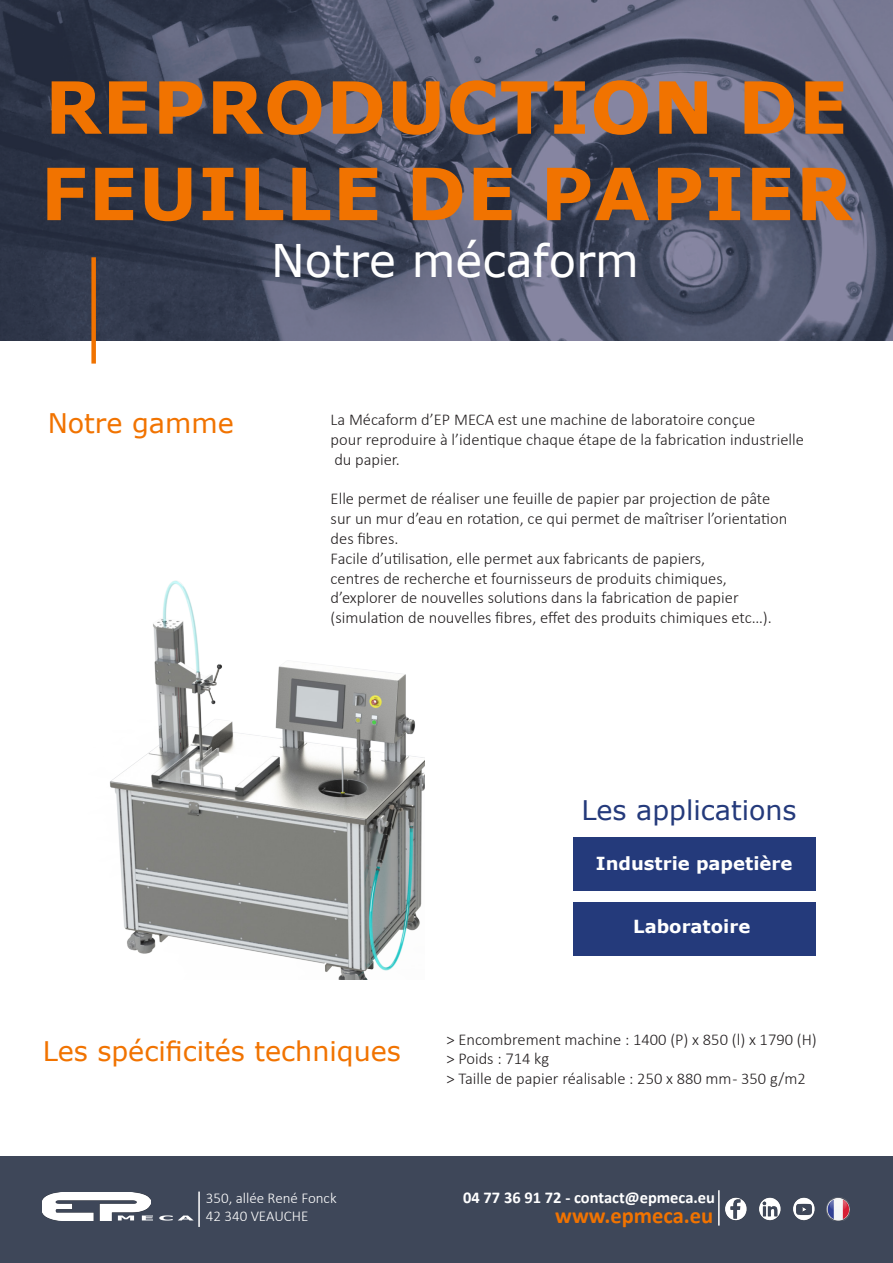
<style>
.page{position:relative;width:893px;height:1263px;background:#fff}
.page>*{position:absolute;margin:0;border:0;box-sizing:border-box;transform-origin:0 0}
.t1{font:700 72px/86.4px "Verdana";letter-spacing:.015em;color:#f17300}
.t2{font:45px "Verdana";color:#fff}
.t3{font:27px "Verdana";color:#f17300}
.t4{font:27px "Verdana";color:#243a7b}
.t5{font:700 22.5px "Calibri";color:#f17300}
.t6{font:700 18px "Verdana";color:#fff}
.t7{font:300 16.5px "Calibri";color:#231f20}
.t8{font:700 16.5px "Calibri";color:#fff}
.t9{font:300 15px "Calibri";color:#fff}
</style>
<div class="page">
<img style="left:0;top:0;width:893px;height:340px">
<div style="left:91px;top:257px;width:5px;height:107px;background:#f17300"></div>
<div style="left:0;top:1157px;width:893px;height:106px;background:#3e4759"></div>
<div style="left:573px;top:902px;width:243px;height:53px;background:#243a7b"></div>
<div style="left:573px;top:838px;width:243px;height:53px;background:#243a7b"></div>
<img style="left:110px;top:580px;width:315px;height:399px">
<svg style="left:159px;top:1215px;width:34px;height:5px"></svg>
<img style="left:43px;top:1192px;width:108px;height:28px">
<img style="left:725px;top:1197px;width:22px;height:24px">
<img style="left:759px;top:1197px;width:22px;height:24px">
<img style="left:793px;top:1197px;width:22px;height:24px">
<hr style="left:718px;top:1190px;width:2px;height:35px;background:#fff">
<hr style="left:198px;top:1191px;width:2px;height:36px;background:#fff">
<img style="left:826px;top:1197px;width:24px;height:24px">
<p class="t1" style="left:41px;top:63px;width:813px">REPRODUCTION DE<br>FEUILLE DE PAPIER</p>
<p class="t2" style="left:271px;top:229px;width:369px">Notre mécaform</p>
<p class="t3" style="left:48px;top:405px;width:188px">Notre gamme</p>
<p class="t7" style="left:331px;top:409px;width:426px">La Mécaform d’EP MECA est une machine de laboratoire conçue</p>
<p class="t7" style="left:331px;top:429px;width:475px">pour reproduire à l’identique chaque étape de la fabrication industrielle</p>
<p class="t7" style="left:334px;top:449px;width:67px">du papier.</p>
<p class="t7" style="left:331px;top:489px;width:441px">Elle permet de réaliser une feuille de papier par projection de pâte</p>
<p class="t7" style="left:331px;top:508px;width:458px">sur un mur d’eau en rotation, ce qui permet de maîtriser l’orientation</p>
<p class="t7" style="left:331px;top:528px;width:69px">des fibres.</p>
<p class="t7" style="left:331px;top:548px;width:376px">Facile d’utilisation, elle permet aux fabricants de papiers,</p>
<p class="t7" style="left:331px;top:568px;width:398px">centres de recherche et fournisseurs de produits chimiques,</p>
<p class="t7" style="left:331px;top:588px;width:410px">d’explorer de nouvelles solutions dans la fabrication de papier</p>
<p class="t7" style="left:331px;top:607px;width:443px">(simulation de nouvelles fibres, effet des produits chimiques etc…).</p>
<p class="t4" style="left:581px;top:792px;width:217px">Les applications</p>
<p class="t6" style="left:596px;top:851px;width:198px">Industrie papetière</p>
<p class="t6" style="left:633px;top:913px;width:119px">Laboratoire</p>
<p class="t3" style="left:43px;top:1032px;width:360px">Les spécificités techniques</p>
<p class="t9" style="left:206px;top:1189px;width:132px">350, allée René Fonck</p>
<p class="t9" style="left:206px;top:1207px;width:104px">42 340 VEAUCHE</p>
<p class="t7" style="left:446px;top:1029px;width:372px">&gt; Encombrement machine : 1400 (P) x 850 (l) x 1790 (H)</p>
<p class="t7" style="left:446px;top:1049px;width:104px">&gt; Poids : 714 kg</p>
<p class="t7" style="left:446px;top:1068px;width:361px">&gt; Taille de papier réalisable : 250 x 880 mm - 350 g/m2</p>
<p class="t8" style="left:463px;top:1186px;width:254px">04 77 36 91 72 - contact@epmeca.eu</p>
<p class="t5" style="left:555px;top:1200px;width:160px">www.epmeca.eu</p>
</div>
